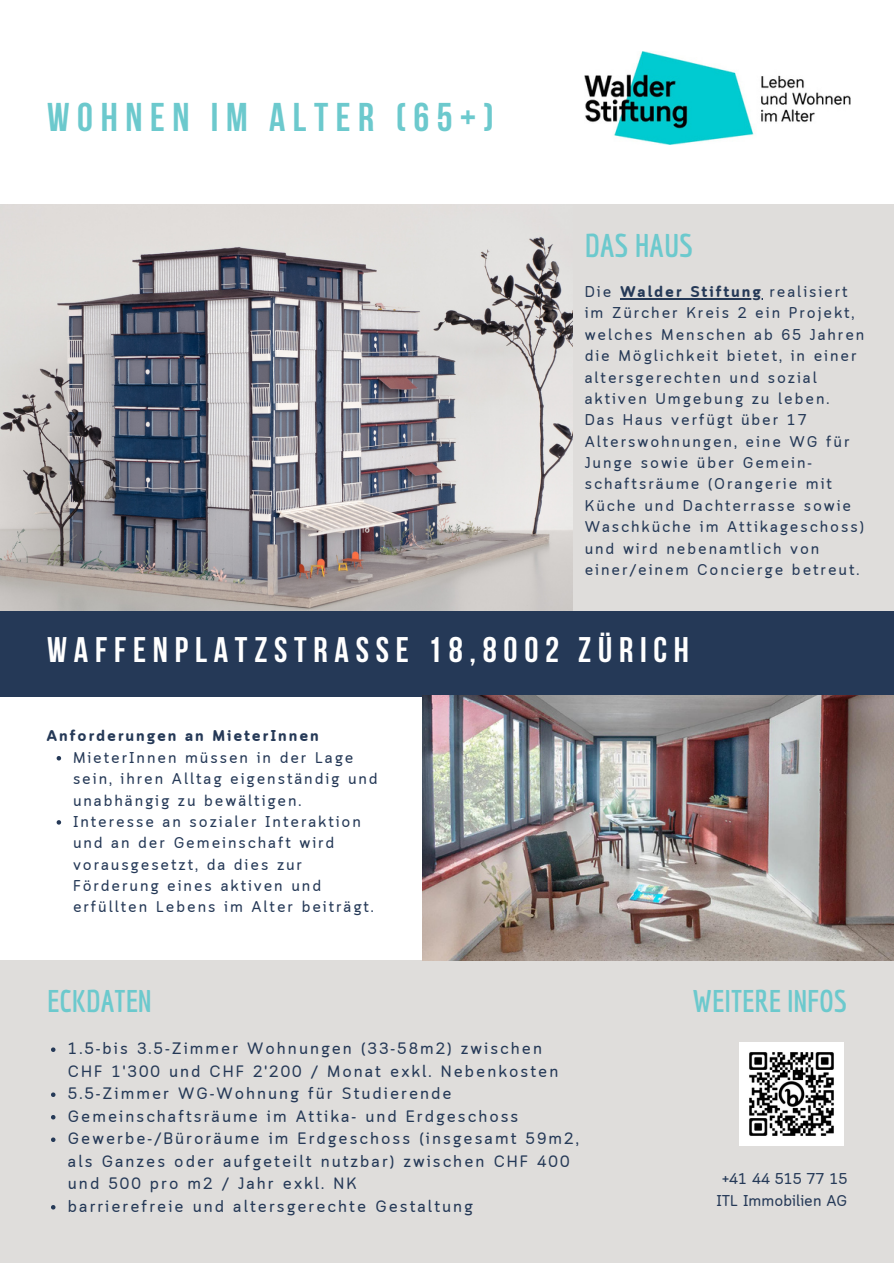
<style>
.page{position:relative;width:894px;height:1264px;background:#fff}
.page>*{position:absolute;margin:0;border:0;box-sizing:border-box;transform-origin:0 0}
.t1{font:700 39.9px "Bebas Neue";letter-spacing:.19em;color:#6cc9cd}
.t2{font:700 35.4px "Bebas Neue";letter-spacing:.19em;color:#fff}
.t3{font:700 32.1px "Economica";color:#6cc9cd}
.t4{font:700 30.6px "Economica";color:#6cc9cd}
.t5{font:16.5px/22.5px "Cloud Soft";letter-spacing:.12em;color:#253957}
.t6{font:15.6px/21.3px "Cloud Soft";letter-spacing:.12em;color:#253957}
.t7{font:15.6px "Cloud Soft";color:#253957}
.t8{font:700 15.6px "Cloud Soft";letter-spacing:.12em;color:#253957}
.s1{font-weight:700}
</style>
<div class="page">
<div style="left:502px;top:205px;width:391px;height:406px;background:#dfdddb"></div>
<img style="left:0;top:205px;width:572px;height:405px">
<div style="left:0;top:610px;width:893px;height:86px;background:#253957"></div>
<div style="left:0;top:960px;width:893px;height:303px;background:#dfdddb"></div>
<img style="left:739px;top:1042px;width:104px;height:103px">
<img style="left:422px;top:695px;width:471px;height:265px">
<img style="left:584px;top:52px;width:266px;height:92px">
<hr style="left:619px;top:298px;width:143px;height:1px;background:#253957">
<svg style="left:51px;top:1047px;width:4px;height:4px"></svg>
<svg style="left:51px;top:1092px;width:4px;height:4px"></svg>
<svg style="left:51px;top:1115px;width:4px;height:4px"></svg>
<svg style="left:51px;top:1137px;width:4px;height:4px"></svg>
<svg style="left:51px;top:1205px;width:4px;height:4px"></svg>
<svg style="left:57px;top:756px;width:4px;height:4px"></svg>
<svg style="left:57px;top:820px;width:4px;height:4px"></svg>
<p class="t1" style="left:47px;top:101px;width:448px">WOHNEN IM ALTER (65+)</p>
<p class="t3" style="left:584px;top:226px;width:110px">DAS HAUS</p>
<p class="t6" style="left:584px;top:282px;width:281px">Die <span class="s1">Walder Stiftung</span> realisiert im Zürcher Kreis 2 ein Projekt, welches Menschen ab 65 Jahren die Möglichkeit bietet, in einer altersgerechten und sozial aktiven Umgebung zu leben.</p>
<p class="t6" style="left:584px;top:410px;width:280px">Das Haus verfügt über 17<br>Alterswohnungen, eine WG für<br>Junge sowie über Gemein&shy;schaftsräume (Orangerie mit<br>Küche und Dachterrasse sowie<br>Waschküche im Attikageschoss) und wird nebenamtlich von einer/einem Concierge betreut.</p>
<p class="t2" style="left:47px;top:635px;width:643px">WAFFENPLATZSTRASSE 18,8002 ZÜRICH</p>
<p class="t8" style="left:46px;top:727px;width:274px">Anforderungen an MieterInnen</p>
<p class="t6" style="left:73px;top:748px;width:306px">MieterInnen müssen in der Lage sein, ihren Alltag eigenständig und unabhängig zu bewältigen.</p>
<p class="t6" style="left:73px;top:812px;width:302px">Interesse an sozialer Interaktion und an der Gemeinschaft wird vorausgesetzt, da dies zur<br>Förderung eines aktiven und erfüllten Lebens im Alter beiträgt.</p>
<p class="t4" style="left:47px;top:982px;width:106px">ECKDATEN</p>
<p class="t5" style="left:68px;top:1038px;width:492px">1.5-bis 3.5-Zimmer Wohnungen (33-58m2) zwischen<br>CHF 1'300 und CHF 2'200 / Monat exkl. Nebenkosten</p>
<p class="t5" style="left:68px;top:1083px;width:385px">5.5-Zimmer WG-Wohnung für Studierende</p>
<p class="t5" style="left:68px;top:1106px;width:452px">Gemeinschaftsräume im Attika- und Erdgeschoss</p>
<p class="t5" style="left:68px;top:1128px;width:512px">Gewerbe-/Büroräume im Erdgeschoss (insgesamt 59m2, als Ganzes oder aufgeteilt nutzbar) zwischen CHF 400 und 500 pro m2 / Jahr exkl. NK</p>
<p class="t5" style="left:68px;top:1196px;width:406px">barrierefreie und altersgerechte Gestaltung</p>
<p class="t4" style="left:692px;top:982px;width:156px">WEITERE INFOS</p>
<p class="t7" style="left:722px;top:1169px;width:126px">+41 44 515 77 15</p>
<p class="t7" style="left:716px;top:1191px;width:132px">ITL Immobilien AG</p>
</div>
